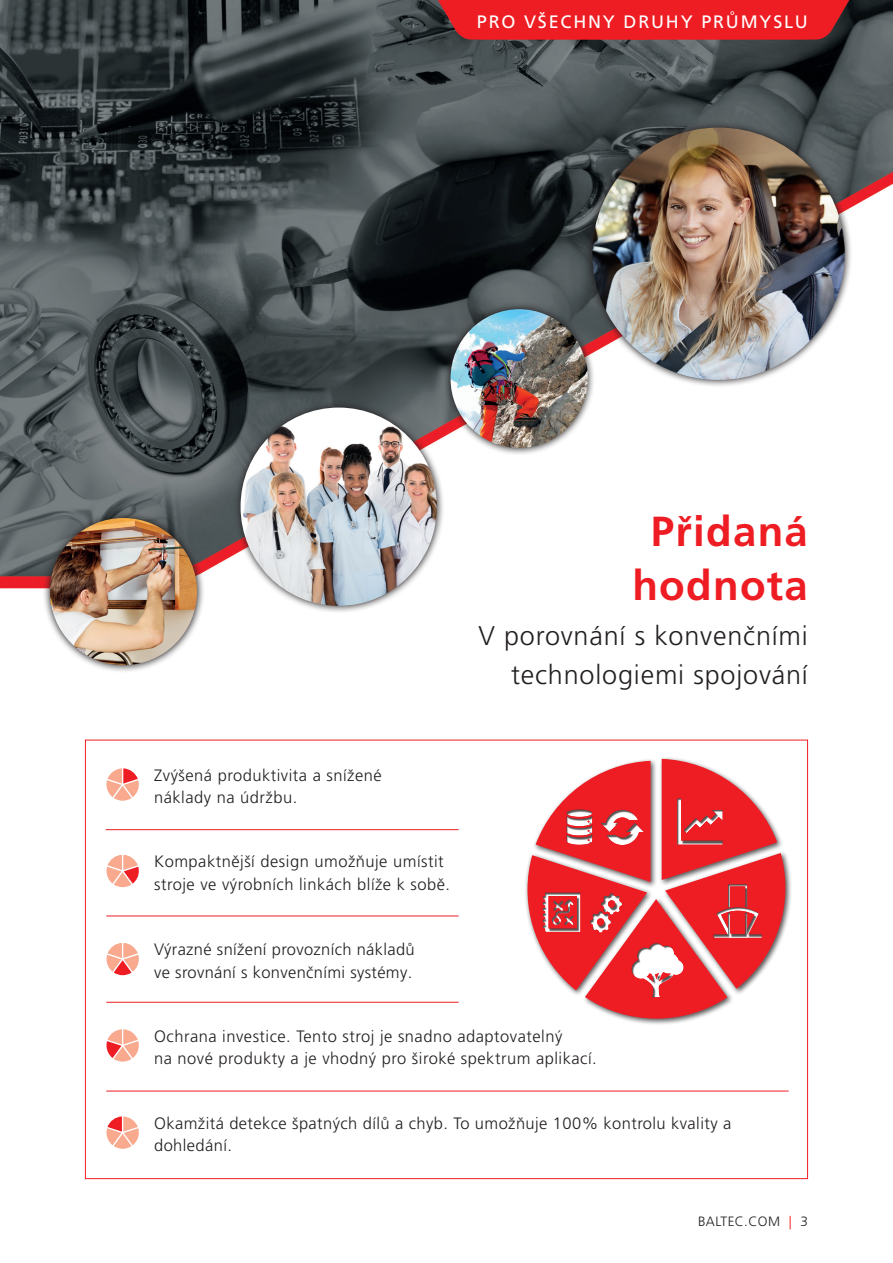
<style>
.page{position:relative;width:893px;height:1263px;background:#fff}
.page>*{position:absolute;margin:0;border:0;box-sizing:border-box;transform-origin:0 0}
.t1{font:700 42px/54px "Frutiger LT Pro";letter-spacing:.03em;color:#ee1d23;text-align:center}
.t2{font:300 27px/39px "Frutiger LT Pro";letter-spacing:.03em;color:#231f20;text-align:right}
.t3{font:18px "Frutiger LT Pro";letter-spacing:.1em;color:#fff}
.t4{font:300 16.5px/22.5px "Frutiger LT Pro";letter-spacing:.03em;color:#231f20}
.t5{font:300 13.5px "Frutiger LT Pro";letter-spacing:.03em;color:#231f20}
.s1{color:#ee1d23}
</style>
<div class="page">
<img style="left:0;top:0;width:893px;height:589px">
<svg style="left:585px;top:120px;width:267px;height:268px"></svg>
<img style="left:592px;top:128px;width:253px;height:252px;border-radius:126px">
<svg style="left:42px;top:510px;width:163px;height:162px"></svg>
<img style="left:50px;top:518px;width:147px;height:147px;border-radius:74px">
<svg style="left:443px;top:301px;width:153px;height:154px"></svg>
<img style="left:451px;top:309px;width:137px;height:139px">
<svg style="left:233px;top:400px;width:211px;height:212px"></svg>
<img style="left:241px;top:408px;width:196px;height:198px">
<div style="left:659px;top:756px;width:125px;height:130px;background:#231f20;opacity:.75"></div>
<div style="left:663px;top:850px;width:129px;height:145px;background:#231f20;opacity:.75"></div>
<div style="left:583px;top:897px;width:151px;height:129px;background:#231f20;opacity:.75"></div>
<svg style="left:527px;top:759px;width:258px;height:260px"></svg>
<div style="left:551px;top:901px;width:13px;height:12px;background:#231f20;opacity:.75"></div>
<svg style="left:107px;top:768px;width:32px;height:33px"></svg>
<svg style="left:107px;top:855px;width:32px;height:32px"></svg>
<svg style="left:107px;top:943px;width:32px;height:32px"></svg>
<svg style="left:107px;top:1029px;width:32px;height:32px"></svg>
<svg style="left:107px;top:1116px;width:32px;height:33px"></svg>
<hr style="left:106px;top:829px;width:353px;height:1px;background:#ee1d23">
<hr style="left:106px;top:1002px;width:353px;height:1px;background:#ee1d23">
<hr style="left:106px;top:915px;width:353px;height:1px;background:#ee1d23">
<hr style="left:106px;top:1091px;width:683px;height:1px;background:#ee1d23">
<svg style="left:422px;top:0;width:437px;height:40px;background:#d61f24"></svg>
<p class="t3" style="left:477px;top:12px;width:333px">PRO VŠECHNY DRUHY PRŮMYSLU</p>
<h1 class="t1" style="left:632px;top:504px;width:177px">Přidaná hodnota</h1>
<h2 class="t2" style="left:478px;top:616px;width:331px">V porovnání s konvenčními technologiemi spojování</h2>
<p class="t4" style="left:154px;top:764px;width:229px">Zvýšená produktivita a snížené náklady na údržbu.</p>
<p class="t4" style="left:154px;top:850px;width:298px">Kompaktnější design umožňuje umístit stroje ve výrobních linkách blíže k sobě.</p>
<p class="t4" style="left:154px;top:938px;width:262px">Výrazné snížení provozních nákladů ve srovnání s konvenčními systémy.</p>
<p class="t4" style="left:154px;top:1025px;width:444px">Ochrana investice. Tento stroj je snadno adaptovatelný<br>na nové produkty a je vhodný pro široké spektrum aplikací.</p>
<p class="t4" style="left:154px;top:1112px;width:579px">Okamžitá detekce špatných dílů a chyb. To umožňuje 100% kontrolu kvality a dohledání.</p>
<p class="t5" style="left:698px;top:1213px;width:111px">BALTEC.COM <span class="s1">|</span> 3</p>
</div>
